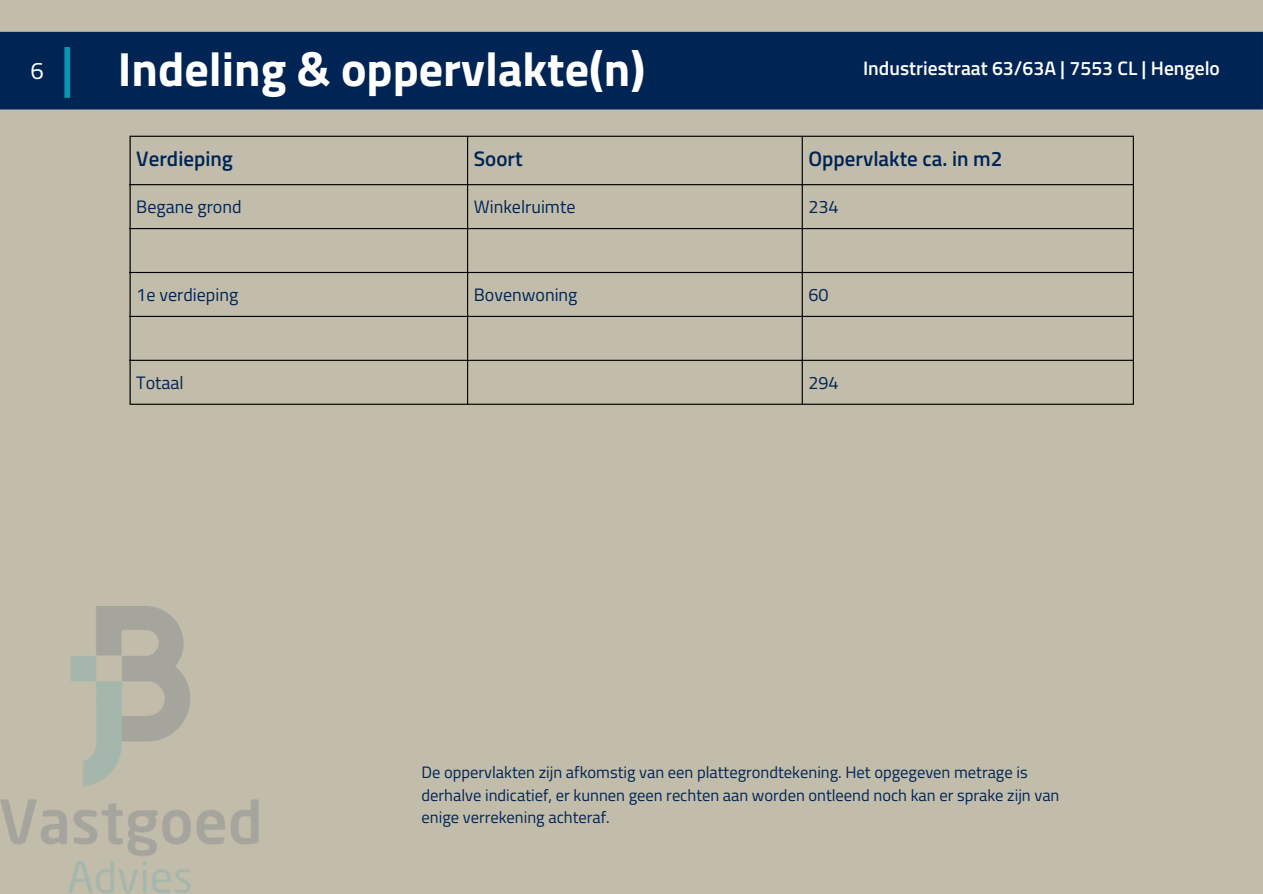
<style>
.page{position:relative;width:1263px;height:894px;background:#fff}
.page>*{position:absolute;margin:0;border:0;box-sizing:border-box;transform-origin:0 0}
.t1{font:700 48px "Titillium Web";color:#fff}
.t2{font:24px "Titillium Web";color:#fff}
.t3{font:600 21px "Titillium Web";color:#002554}
.t4{font:600 19.5px "Titillium Web";color:#fff}
.t5{font:18px "Titillium Web";color:#002554}
.t6{font:16.5px/22.5px "Titillium Web";color:#002554}
</style>
<div class="page">
<div style="left:0;top:0;width:1263px;height:893px;background:#c2bcab"></div>
<div style="left:0;top:32px;width:1263px;height:77px;background:#002554"></div>
<div style="left:64px;top:47px;width:6px;height:51px;background:#009ab2"></div>
<hr style="left:130px;top:137px;width:1px;height:266px;background:#000">
<hr style="left:467px;top:137px;width:1px;height:266px;background:#000">
<hr style="left:802px;top:137px;width:1px;height:266px;background:#000">
<hr style="left:1133px;top:137px;width:1px;height:266px;background:#000">
<hr style="left:130px;top:136px;width:1004px;height:1px;background:#000">
<hr style="left:130px;top:184px;width:1004px;height:1px;background:#000">
<hr style="left:130px;top:228px;width:1004px;height:1px;background:#000">
<hr style="left:130px;top:272px;width:1004px;height:1px;background:#000">
<hr style="left:130px;top:316px;width:1004px;height:1px;background:#000">
<hr style="left:130px;top:359px;width:1004px;height:2px;background:#000">
<hr style="left:130px;top:403px;width:1004px;height:1px;background:#000">
<img style="left:0;top:606px;width:259px;height:287px">
<p class="t2" style="left:30px;top:52px;width:15px">6</p>
<p class="t1" style="left:118px;top:31px;width:529px">Indeling &amp; oppervlakte(n)</p>
<p class="t4" style="left:863px;top:53px;width:358px">Industriestraat 63/63A | 7553 CL | Hengelo</p>
<p class="t3" style="left:136px;top:143px;width:98px">Verdieping</p>
<h1 class="t3" style="left:474px;top:143px;width:50px">Soort</h1>
<h2 class="t3" style="left:808px;top:143px;width:196px">Oppervlakte ca. in m2</h2>
<p class="t5" style="left:136px;top:192px;width:107px">Begane grond</p>
<p class="t5" style="left:474px;top:192px;width:103px">Winkelruimte</p>
<p class="t5" style="left:808px;top:192px;width:32px">234</p>
<p class="t5" style="left:136px;top:280px;width:104px">1e verdieping</p>
<p class="t5" style="left:474px;top:280px;width:105px">Bovenwoning</p>
<p class="t5" style="left:808px;top:280px;width:22px">60</p>
<p class="t5" style="left:136px;top:368px;width:49px">Totaal</p>
<p class="t5" style="left:808px;top:368px;width:32px">294</p>
<p class="t6" style="left:421px;top:760px;width:639px">De oppervlakten zijn afkomstig van een plattegrondtekening. Het opgegeven metrage is derhalve indicatief, er kunnen geen rechten aan worden ontleend noch kan er sprake zijn van enige verrekening achteraf.</p>
</div>
